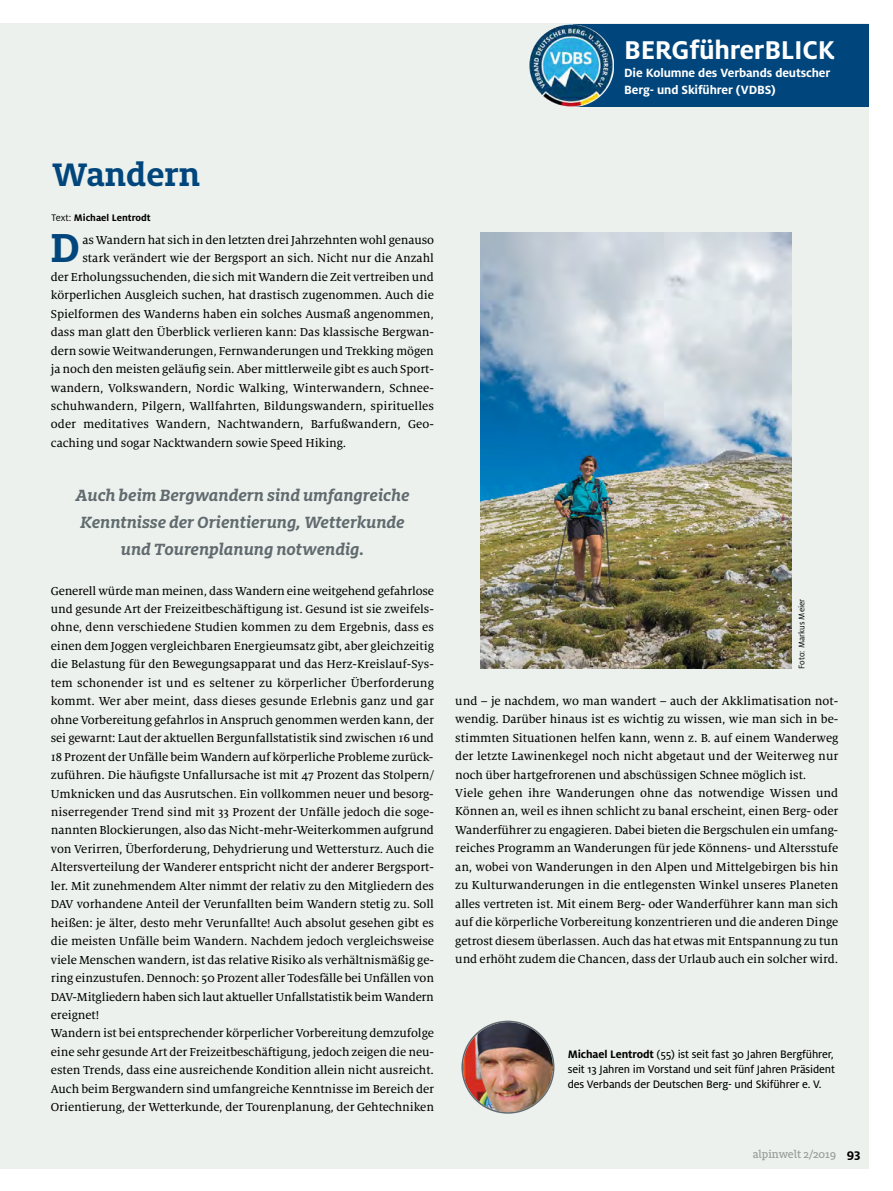
<style>
.page{position:relative;width:893px;height:1191px;background:#fff}
.page>*{position:absolute;margin:0;border:0;box-sizing:border-box;transform-origin:0 0}
.t1{font:700 44.7px "Milo Slab OT";color:#00467c}
.t2{font:700 36px "Milo Slab OT";color:#00467c}
.t3{font:700 28.5px "Milo OT";letter-spacing:-.01em;color:#fff}
.t4{font:italic 700 18px/27px "Milo Slab OT";color:#616a6e;text-align:center}
.t5{font:700 13.2px/16.5px "Milo OT";letter-spacing:-.01em;color:#fff}
.t6{font:12.75px/18.5px "Milo Serif OT Text";letter-spacing:-.005em;color:#000}
.t7{font:12px/15px "Milo OT Text";letter-spacing:-.01em;color:#000;text-align:justify}
.t8{font:500 12px "Milo Slab OT";color:#9c9d9d}
.t9{font:700 10.5px "Milo OT";color:#000}
.t10{font:9px "Milo OT";color:#000}
.s1{font-weight:400}
.s2{font-family:"Milo OT";font-weight:700}
.s3{font-family:"Milo OT";font-weight:700;font-size:13.5px;color:#000}
</style>
<div class="page">
<div style="left:0;top:23px;width:869px;height:1145px;background:#ecf1ed"></div>
<img style="left:481px;top:233px;width:311px;height:436px">
<img style="left:461px;top:1020px;width:93px;height:93px">
<div style="left:573px;top:24px;width:296px;height:82px;background:#00467c"></div>
<img style="left:528px;top:24px;width:86px;height:83px;border-radius:50%">
<hr style="left:0;top:0;width:1px;height:1191px;background:#fff">
<h3 class="t3" style="left:624px;top:40px;width:212px">BERGführerBLICK</h3>
<p class="t5" style="left:624px;top:66px;width:208px">Die Kolumne des Verbands deutscher<br>Berg- und Skiführer (VDBS)</p>
<h2 class="t2" style="left:52px;top:162px;width:149px">Wandern</h2>
<p class="t9" style="left:51px;top:214px;width:101px"><span class="s1">Text:</span> Michael Lentrodt</p>
<h1 class="t1" style="left:51px;top:232px;width:31px">D</h1>
<p class="t6" style="left:82px;top:231px;width:353px">as Wandern hat sich in den letzten drei Jahrzehnten wohl genauso</p>
<p class="t6" style="left:82px;top:250px;width:353px">stark verändert wie der Bergsport an sich. Nicht nur die Anzahl</p>
<p class="t6" style="left:51px;top:268px;width:385px">der Erholungssuchenden, die sich mit Wandern die Zeit vertreiben und</p>
<p class="t6" style="left:51px;top:287px;width:385px">körperlichen Ausgleich suchen, hat drastisch zugenommen. Auch die</p>
<p class="t6" style="left:51px;top:305px;width:385px">Spielformen des Wanderns haben ein solches Ausmaß angenommen,</p>
<p class="t6" style="left:51px;top:324px;width:385px">dass man glatt den Überblick verlieren kann: Das klassische Bergwan-</p>
<p class="t6" style="left:51px;top:342px;width:385px">dern sowie Weitwanderungen, Fernwanderungen und Trekking mögen</p>
<p class="t6" style="left:51px;top:360px;width:385px">ja noch den meisten geläufig sein. Aber mittlerweile gibt es auch Sport-</p>
<p class="t6" style="left:51px;top:379px;width:385px">wandern, Volkswandern, Nordic Walking, Winterwandern, Schnee-</p>
<p class="t6" style="left:51px;top:397px;width:385px">schuhwandern, Pilgern, Wallfahrten, Bildungswandern, spirituelles</p>
<p class="t6" style="left:51px;top:416px;width:385px">oder meditatives Wandern, Nachtwandern, Barfußwandern, Geo-</p>
<p class="t6" style="left:51px;top:434px;width:297px">caching und sogar Nacktwandern sowie Speed Hiking.</p>
<h3 class="t4" style="left:76px;top:483px;width:335px">Auch beim Bergwandern sind umfangreiche<br>Kenntnisse der Orientierung, Wetterkunde und Tourenplanung notwendig.</h3>
<p class="t6" style="left:51px;top:582px;width:385px">Generell würde man meinen, dass Wandern eine weitgehend gefahrlose und gesunde Art der Freizeitbeschäftigung ist. Gesund ist sie zweifels&shy;ohne, denn verschiedene Studien kommen zu dem Ergebnis, dass es einen dem Joggen vergleichbaren Energieumsatz gibt, aber gleichzeitig die Belastung für den Bewegungsapparat und das Herz-Kreislauf-Sys&shy;tem schonender ist und es seltener zu körperlicher Überforderung kommt. Wer aber meint, dass dieses gesunde Erlebnis ganz und gar ohne Vorbereitung gefahrlos in Anspruch genommen werden kann, der sei gewarnt: Laut der aktuellen Bergunfallstatistik sind zwischen 16 und 18 Prozent der Unfälle beim Wandern auf körperliche Probleme zurück&shy;zuführen. Die häufigste Unfallursache ist mit 47 Prozent das Stolpern/ Umknicken und das Ausrutschen. Ein vollkommen neuer und besorg&shy;niserregender Trend sind mit 33 Prozent der Unfälle jedoch die soge&shy;nannten Blockierungen, also das Nicht-mehr-Weiterkommen aufgrund von Verirren, Überforderung, Dehydrierung und Wettersturz. Auch die Altersverteilung der Wanderer entspricht nicht der anderer Bergsport&shy;ler. Mit zunehmendem Alter nimmt der relativ zu den Mitgliedern des DAV vorhandene Anteil der Verunfallten beim Wandern stetig zu. Soll heißen: je älter, desto mehr Verunfallte! Auch absolut gesehen gibt es die meisten Unfälle beim Wandern. Nachdem jedoch vergleichsweise viele Menschen wandern, ist das relative Risiko als verhältnismäßig ge&shy;ring einzustufen. Dennoch: 50 Prozent aller Todesfälle bei Unfällen von DAV-Mitgliedern haben sich laut aktueller Unfallstatistik beim Wandern ereignet!<br>Wandern ist bei entsprechender körperlicher Vorbereitung demzufolge eine sehr gesunde Art der Freizeitbeschäftigung, jedoch zeigen die neu&shy;esten Trends, dass eine ausreichende Kondition allein nicht ausreicht.<br>Auch beim Bergwandern sind umfangreiche Kenntnisse im Bereich der Orientierung, der Wetterkunde, der Tourenplanung, der Gehtechniken</p>
<p class="t10" style="left:798px;top:669px;width:72px;rotate:-90deg">Foto: Markus Meier</p>
<p class="t6" style="left:455px;top:692px;width:385px">und – je nachdem, wo man wandert – auch der Akklimatisation not&shy;wendig. Darüber hinaus ist es wichtig zu wissen, wie man sich in be&shy;stimmten Situationen helfen kann, wenn z. B. auf einem Wanderweg der letzte Lawinenkegel noch nicht abgetaut und der Weiterweg nur noch über hartgefrorenen und abschüssigen Schnee möglich ist.<br>Viele gehen ihre Wanderungen ohne das notwendige Wissen und Können an, weil es ihnen schlicht zu banal erscheint, einen Berg- oder Wanderführer zu engagieren. Dabei bieten die Bergschulen ein umfang&shy;reiches Programm an Wanderungen für jede Könnens- und Altersstufe an, wobei von Wanderungen in den Alpen und Mittelgebirgen bis hin zu Kulturwanderungen in die entlegensten Winkel unseres Planeten alles vertreten ist. Mit einem Berg- oder Wanderführer kann man sich auf die körperliche Vorbereitung konzentrieren und die anderen Dinge getrost diesem überlassen. Auch das hat etwas mit Entspannung zu tun und erhöht zudem die Chancen, dass der Urlaub auch ein solcher wird.</p>
<p class="t7" style="left:568px;top:1047px;width:269px"><span class="s2">Michael Lentrodt</span> (55) ist seit fast 30 Jahren Bergführer, seit 13 Jahren im Vorstand und seit fünf Jahren Präsident des Verbands der Deutschen Berg- und Skiführer e. V.</p>
<p class="t8" style="left:753px;top:1150px;width:109px">alpinwelt 2/2019 <span class="s3">93</span></p>
</div>
